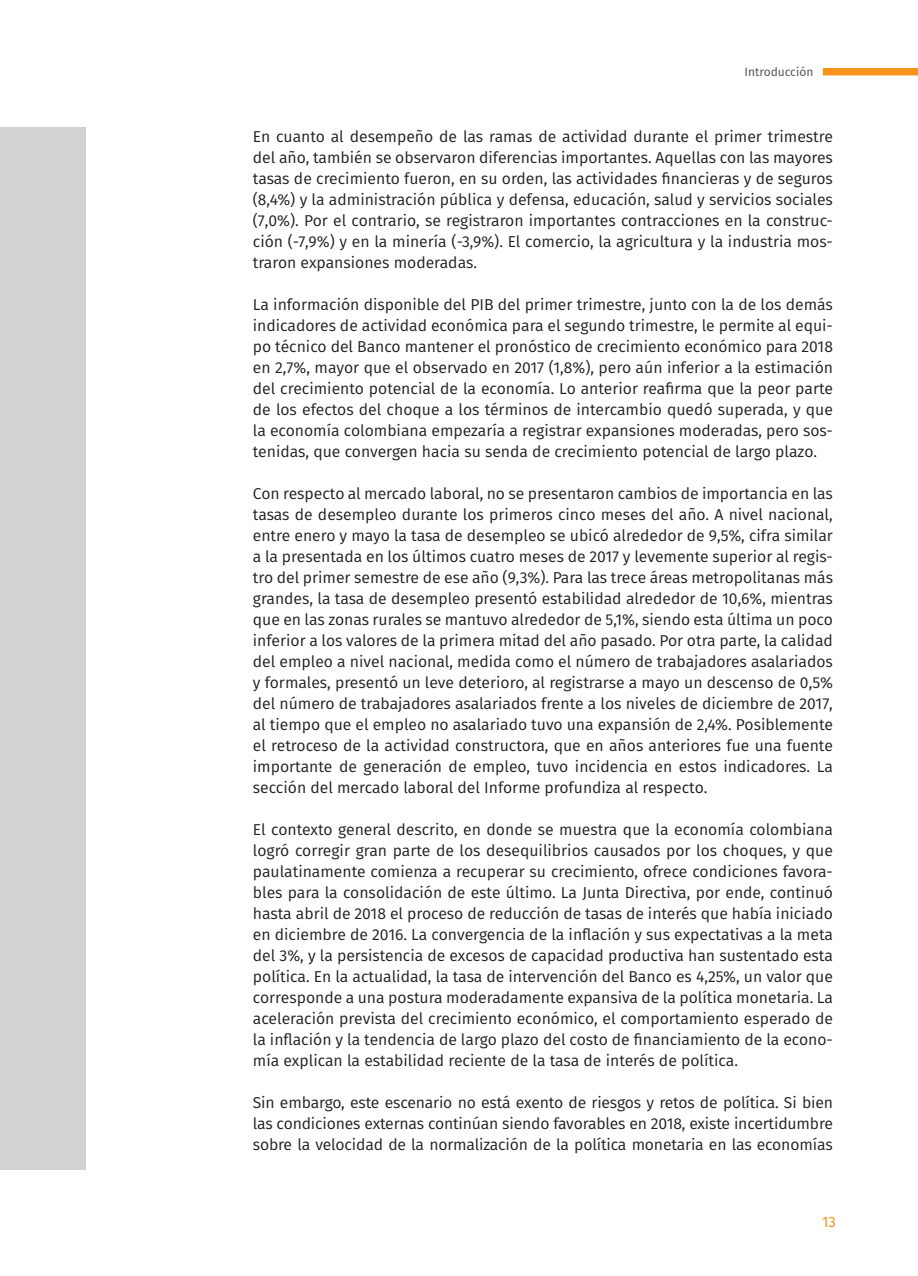
<style>
.page{position:relative;width:918px;height:1276px;background:#fff}
.page>*{position:absolute;margin:0;border:0;box-sizing:border-box;transform-origin:0 0}
.t1{font:15.75px/21px "Fira Sans";color:#231f20;text-align:justify}
.t2{font:15px "Fira Sans";color:#f7931d}
.t3{font:12px "Fira Sans";color:#57585a}
</style>
<div class="page">
<div style="left:0;top:128px;width:85px;height:1041px;background:#d1d2d4"></div>
<div style="left:823px;top:68px;width:95px;height:7px;background:#f7931d"></div>
<p class="t3" style="left:744px;top:63px;width:70px">Introducción</p>
<p class="t1" style="left:253px;top:126px;width:582px">En cuanto al desempeño de las ramas de actividad durante el primer trimestre del año, también se observaron diferencias importantes. Aquellas con las mayores tasas de crecimiento fueron, en su orden, las actividades financieras y de seguros (8,4%) y la administración pública y defensa, educación, salud y servicios sociales (7,0%). Por el contrario, se registraron importantes contracciones en la construc&shy;ción (-7,9%) y en la minería (-3,9%). El comercio, la agricultura y la industria mos&shy;traron expansiones moderadas.</p>
<p class="t1" style="left:253px;top:294px;width:582px">La información disponible del PIB del primer trimestre, junto con la de los demás indicadores de actividad económica para el segundo trimestre, le permite al equi&shy;po técnico del Banco mantener el pronóstico de crecimiento económico para 2018 en 2,7%, mayor que el observado en 2017 (1,8%), pero aún inferior a la estimación del crecimiento potencial de la economía. Lo anterior reafirma que la peor parte de los efectos del choque a los términos de intercambio quedó superada, y que la economía colombiana empezaría a registrar expansiones moderadas, pero sos&shy;tenidas, que convergen hacia su senda de crecimiento potencial de largo plazo.</p>
<p class="t1" style="left:253px;top:483px;width:582px">Con respecto al mercado laboral, no se presentaron cambios de importancia en las tasas de desempleo durante los primeros cinco meses del año. A nivel nacional, entre enero y mayo la tasa de desempleo se ubicó alrededor de 9,5%, cifra similar a la presentada en los últimos cuatro meses de 2017 y levemente superior al regis&shy;tro del primer semestre de ese año (9,3%). Para las trece áreas metropolitanas más grandes, la tasa de desempleo presentó estabilidad alrededor de 10,6%, mientras que en las zonas rurales se mantuvo alrededor de 5,1%, siendo esta última un poco inferior a los valores de la primera mitad del año pasado. Por otra parte, la calidad del empleo a nivel nacional, medida como el número de trabajadores asalariados y formales, presentó un leve deterioro, al registrarse a mayo un descenso de 0,5% del número de trabajadores asalariados frente a los niveles de diciembre de 2017, al tiempo que el empleo no asalariado tuvo una expansión de 2,4%. Posiblemente el retroceso de la actividad constructora, que en años anteriores fue una fuente importante de generación de empleo, tuvo incidencia en estos indicadores. La sección del mercado laboral del Informe profundiza al respecto.</p>
<p class="t1" style="left:253px;top:819px;width:582px">El contexto general descrito, en donde se muestra que la economía colombiana logró corregir gran parte de los desequilibrios causados por los choques, y que paulatinamente comienza a recuperar su crecimiento, ofrece condiciones favora&shy;bles para la consolidación de este último. La Junta Directiva, por ende, continuó hasta abril de 2018 el proceso de reducción de tasas de interés que había iniciado en diciembre de 2016. La convergencia de la inflación y sus expectativas a la meta del 3%, y la persistencia de excesos de capacidad productiva han sustentado esta política. En la actualidad, la tasa de intervención del Banco es 4,25%, un valor que corresponde a una postura moderadamente expansiva de la política monetaria. La aceleración prevista del crecimiento económico, el comportamiento esperado de la inflación y la tendencia de largo plazo del costo de financiamiento de la econo&shy;mía explican la estabilidad reciente de la tasa de interés de política.</p>
<p class="t1" style="left:253px;top:1092px;width:582px">Sin embargo, este escenario no está exento de riesgos y retos de política. Si bien las condiciones externas continúan siendo favorables en 2018, existe incertidumbre sobre la velocidad de la normalización de la política monetaria en las economías</p>
<p class="t2" style="left:822px;top:1210px;width:15px">13</p>
</div>
